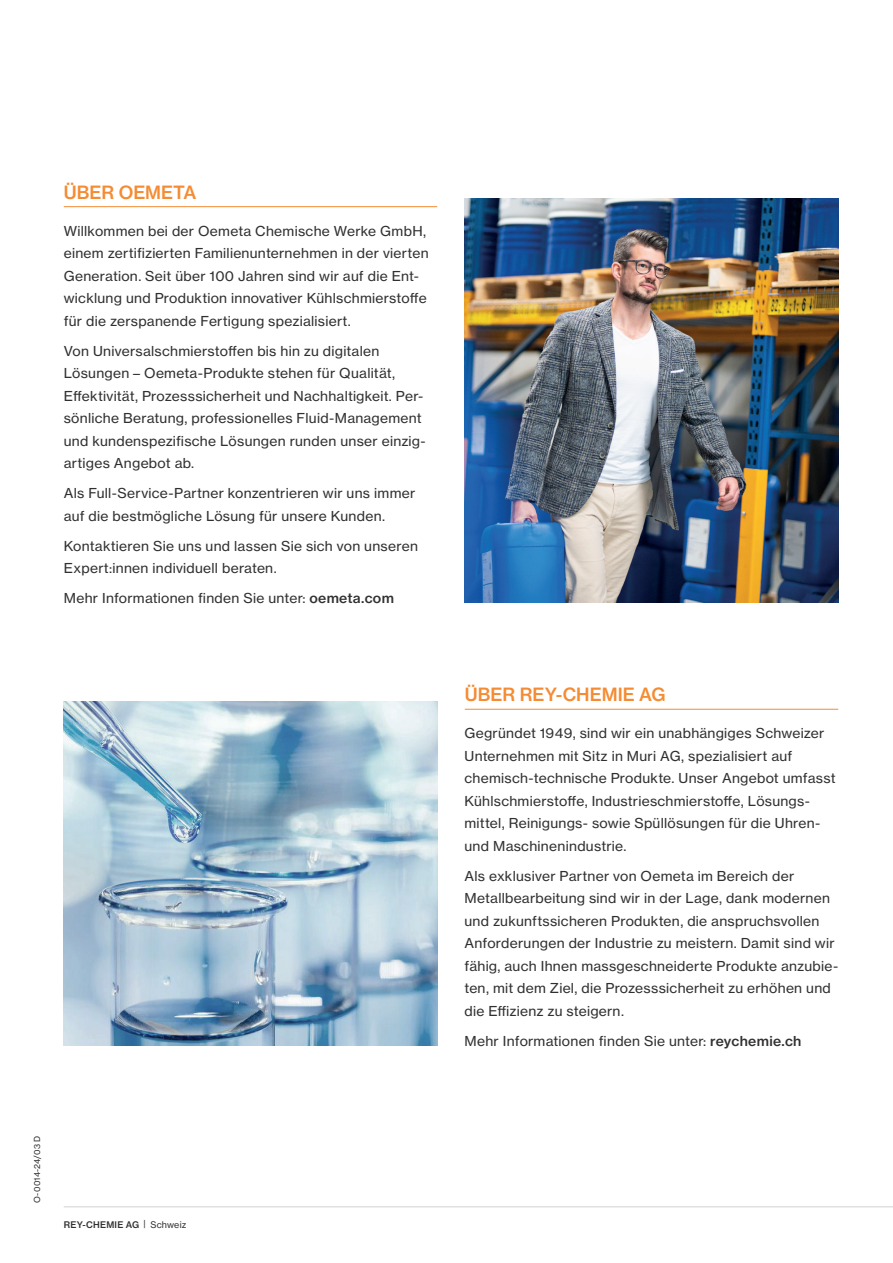
<style>
.page{position:relative;width:893px;height:1263px;background:#fff}
.page>*{position:absolute;margin:0;border:0;box-sizing:border-box;transform-origin:0 0}
.t1{font:18px "N Haas Grotesk TX Pro 65 Md";color:#f58b32}
.t2{font:13.5px/22.5px "N Haas Grotesk TX Pro 55 Rg";letter-spacing:.02em;color:#312f30}
.t3{font:9px "N Haas Grotesk TX Pro 65 Md";letter-spacing:.03em;color:#312f30}
.t4{font:8.25px "N Haas Grotesk TX Pro 55 Rg";letter-spacing:.02em;color:#312f30}
.s1{font-family:"N Haas Grotesk TX Pro 65 Md"}
.s2{font-family:"N Haas Grotesk TX Pro 55 Rg"}
</style>
<div class="page">
<hr style="left:64px;top:1206px;width:829px;height:1px;background:#d1d2d4">
<hr style="left:64px;top:206px;width:373px;height:1px;background:#f58b32">
<hr style="left:465px;top:709px;width:373px;height:1px;background:#f58b32">
<img style="left:64px;top:701px;width:373px;height:345px">
<img style="left:464px;top:199px;width:374px;height:404px">
<h1 class="t1" style="left:64px;top:181px;width:134px">ÜBER OEMETA</h1>
<p class="t2" style="left:64px;top:219px;width:366px">Willkommen bei der Oemeta Chemische Werke GmbH, einem zertifizierten Familienunternehmen in der vierten Generation. Seit über 100 Jahren sind wir auf die Ent&shy;wicklung und Produktion innovativer Kühlschmierstoffe für die zerspanende Fertigung spezialisiert.</p>
<p class="t2" style="left:64px;top:339px;width:363px">Von Universalschmierstoffen bis hin zu digitalen Lösungen – Oemeta-Produkte stehen für Qualität, Effektivität, Prozesssicherheit und Nachhaltigkeit. Per&shy;sönliche Beratung, professionelles Fluid-Management und kundenspezifische Lösungen runden unser einzig&shy;artiges Angebot ab.</p>
<p class="t2" style="left:64px;top:482px;width:353px">Als Full-Service-Partner konzentrieren wir uns immer auf die bestmögliche Lösung für unsere Kunden.</p>
<p class="t2" style="left:64px;top:534px;width:356px">Kontaktieren Sie uns und lassen Sie sich von unseren<br>Expert:innen individuell beraten.</p>
<p class="t2" style="left:64px;top:587px;width:332px">Mehr Informationen finden Sie unter: <span class="s1">oemeta.com</span></p>
<p class="t4" style="left:32px;top:1203px;width:68px;rotate:-90deg">O-0014-24/03 D</p>
<p class="t3" style="left:64px;top:1219px;width:124px">REY-CHEMIE AG <span class="s2">| Schweiz</span></p>
<h1 class="t1" style="left:465px;top:683px;width:202px">ÜBER REY-CHEMIE AG</h1>
<p class="t2" style="left:464px;top:722px;width:373px">Gegründet 1949, sind wir ein unabhängiges Schweizer Unternehmen mit Sitz in Muri AG, spezialisiert auf chemisch-technische Produkte. Unser Angebot umfasst Kühlschmierstoffe, Industrieschmierstoffe, Lösungs&shy;mittel, Reinigungs- sowie Spüllösungen für die Uhren&shy;und Maschinenindustrie.</p>
<p class="t2" style="left:464px;top:865px;width:375px">Als exklusiver Partner von Oemeta im Bereich der Metallbearbeitung sind wir in der Lage, dank modernen und zukunftssicheren Produkten, die anspruchsvollen Anforderungen der Industrie zu meistern. Damit sind wir fähig, auch Ihnen massgeschneiderte Produkte anzubie&shy;ten, mit dem Ziel, die Prozesssicherheit zu erhöhen und die Effizienz zu steigern.</p>
<p class="t2" style="left:464px;top:1030px;width:338px">Mehr Informationen finden Sie unter: <span class="s1">reychemie.ch</span></p>
</div>
